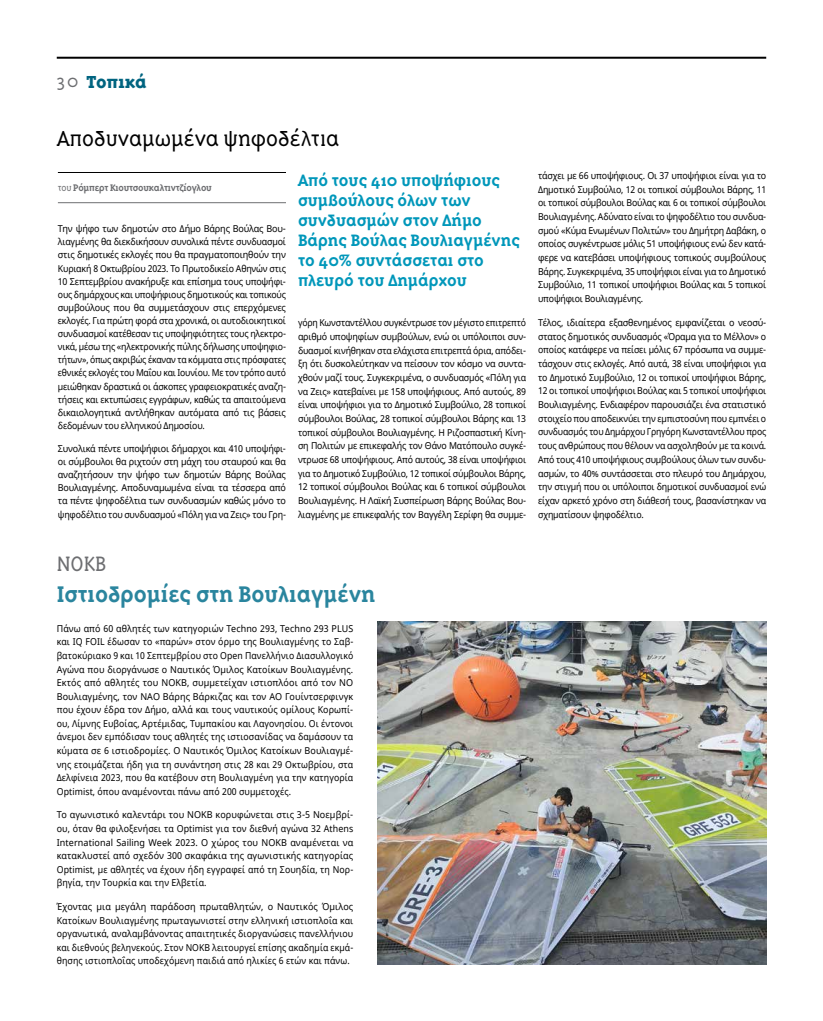
<style>
.page{position:relative;width:823px;height:1021px;background:#fff}
.page>*{position:absolute;margin:0;border:0;box-sizing:border-box;transform-origin:0 0}
.t1{font:700 26px "Triplex Ser Gr";color:#2a859e}
.t2{font:300 25px "Triplex Ser Gr";color:#000}
.t3{font:300 24px "Triplex Ser Gr";color:#6d6e71}
.t4{font:800 20px "Triplex Ser Gr";color:#006480}
.t5{font:700 19px/20px "Triplex Ser Gr";color:#0097ba}
.t6{font:700 11px "Triplex Ser Gr";letter-spacing:-.02em;color:#6d6e71}
.t7{font:9.5px/13.1px "Noto Sans";letter-spacing:-.02em;color:#000;text-align:justify;scale:.95 1}
.t8{font:9.5px/13.6px "Noto Sans";letter-spacing:-.02em;color:#000;text-align:justify;scale:.94 1}
.t9{font:9.5px/13.6px "Noto Sans";letter-spacing:-.02em;color:#000;text-align:justify;scale:.91 1}
.s1{font-weight:300;color:#6d6e71}
.s2{font-weight:300}
</style>
<div class="page">
<hr style="left:57px;top:57px;width:708px;height:2px;background:#000">
<img style="left:377px;top:621px;width:388px;height:343px">
<hr style="left:58px;top:172px;width:228px;height:1px;background:#000">
<hr style="left:58px;top:202px;width:228px;height:1px;background:#6d6e71">
<h3 class="t4" style="left:57px;top:71px;width:91px"><span class="s1">30</span> Τοπικά</h3>
<h2 class="t2" style="left:57px;top:126px;width:284px">Aποδυναμωμένα ψηφοδέλτια</h2>
<p class="t6" style="left:58px;top:182px;width:155px"><span class="s2">του</span> Ρόμπερτ Κιουτσουκαλτιντζίογλου</p>
<p class="t7" style="left:58px;top:222px;width:241px">Την ψήφο των δημοτών στο Δήμο Βάρης Βούλας Βου&shy;λιαγμένης θα διεκδικήσουν συνολικά πέντε συνδυασμοί στις δημοτικές εκλογές που θα πραγματοποιηθούν την Κυριακή 8 Οκτωβρίου 2023. Το Πρωτοδικείο Αθηνών στις 10 Σεπτεμβρίου ανακήρυξε και επίσημα τους υποψήφι&shy;ους δημάρχους και υποψήφιους δημοτικούς και τοπικούς συμβούλους που θα συμμετάσχουν στις επερχόμενες εκλογές. Για πρώτη φορά στα χρονικά, οι αυτοδιοικητικοί συνδυασμοί κατέθεσαν τις υποψηφιότητες τους ηλεκτρο&shy;νικά, μέσω της «ηλεκτρονικής πύλης δήλωσης υποψηφιο&shy;τήτων», όπως ακριβώς έκαναν τα κόμματα στις πρόσφατες εθνικές εκλογές του Μαΐου και Ιουνίου. Με τον τρόπο αυτό μειώθηκαν δραστικά οι άσκοπες γραφειοκρατικές αναζη&shy;τήσεις και εκτυπώσεις εγγράφων, καθώς τα απαιτούμενα δικαιολογητικά αντλήθηκαν αυτόματα από τις βάσεις δεδομένων του ελληνικού Δημοσίου.</p>
<p class="t8" style="left:58px;top:442px;width:244px;line-height:13.1px">Συνολικά πέντε υποψήφιοι δήμαρχοι και 410 υποψήφι&shy;οι σύμβουλοι θα ριχτούν στη μάχη του σταυρού και θα αναζητήσουν την ψήφο των δημοτών Βάρης Βούλας Βουλιαγμένης. Αποδυναμωμένα είναι τα τέσσερα από τα πέντε ψηφοδέλτια των συνδυασμών καθώς μόνο το ψηφοδέλτιο του συνδυασμού «Πόλη για να Ζεις» του Γρη-</p>
<h3 class="t5" style="left:298px;top:170px;width:223px">Από τους 410 υποψήφιους συμβούλους όλων των συνδυασμών στον Δήμο<br>Βάρης Βούλας Βουλιαγμένης το 40% συντάσσεται στο πλευρό του Δημάρχου</h3>
<p class="t9" style="left:298px;top:316px;width:252px">γόρη Κωνσταντέλλου συγκέντρωσε τον μέγιστο επιτρεπτό αριθμό υποψηφίων συμβούλων, ενώ οι υπόλοιποι συν&shy;δυασμοί κινήθηκαν στα ελάχιστα επιτρεπτά όρια, απόδει&shy;ξη ότι δυσκολεύτηκαν να πείσουν τον κόσμο να συντα&shy;χθούν μαζί τους. Συγκεκριμένα, ο συνδυασμός «Πόλη για να Ζεις» κατεβαίνει με 158 υποψήφιους. Από αυτούς, 89 είναι υποψήφιοι για το Δημοτικό Συμβούλιο, 28 τοπικοί σύμβουλοι Βούλας, 28 τοπικοί σύμβουλοι Βάρης και 13 τοπικοί σύμβουλοι Βουλιαγμένης. Η Ριζοσπαστική Κίνη&shy;ση Πολιτών με επικεφαλής τον Θάνο Ματόπουλο συγκέ&shy;ντρωσε 68 υποψήφιους. Από αυτούς, 38 είναι υποψήφιοι για το Δημοτικό Συμβούλιο, 12 τοπικοί σύμβουλοι Βάρης, 12 τοπικοί σύμβουλοι Βούλας και 6 τοπικοί σύμβουλοι Βουλιαγμένης. Η Λαϊκή Συσπείρωση Βάρης Βούλας Βου&shy;λιαγμένης με επικεφαλής τον Βαγγέλη Σερίφη θα συμμε-</p>
<p class="t8" style="left:538px;top:169px;width:244px">τάσχει με 66 υποψήφιους. Οι 37 υποψήφιοι είναι για το Δημοτικό Συμβούλιο, 12 οι τοπικοί σύμβουλοι Βάρης, 11 οι τοπικοί σύμβουλοι Βούλας και 6 οι τοπικοί σύμβουλοι Βουλιαγμένης. Αδύνατο είναι το ψηφοδέλτιο του συνδυα&shy;σμού «Κύμα Ενωμένων Πολιτών» του Δημήτρη Δαβάκη, ο οποίος συγκέντρωσε μόλις 51 υποψήφιους ενώ δεν κατά&shy;φερε να κατεβάσει υποψήφιους τοπικούς συμβούλους Βάρης. Συγκεκριμένα, 35 υποψήφιοι είναι για το Δημοτικό Συμβούλιο, 11 τοπικοί υποψήφιοι Βούλας και 5 τοπικοί υποψήφιοι Βουλιαγμένης.</p>
<p class="t7" style="left:538px;top:316px;width:241px;line-height:13.7px">Τέλος, ιδιαίτερα εξασθενημένος εμφανίζεται ο νεοσύ&shy;στατος δημοτικός συνδυασμός «Όραμα για το Μέλλον» ο οποίος κατάφερε να πείσει μόλις 67 πρόσωπα να συμμε&shy;τάσχουν στις εκλογές. Από αυτά, 38 είναι υποψήφιοι για το Δημοτικό Συμβούλιο, 12 οι τοπικοί υποψήφιοι Βάρης, 12 οι τοπικοί υποψήφιοι Βούλας και 5 τοπικοί υποψήφιοι Βουλιαγμένης. Ενδιαφέρον παρουσιάζει ένα στατιστικό στοιχείο που αποδεικνύει την εμπιστοσύνη που εμπνέει ο συνδυασμός του Δημάρχου Γρηγόρη Κωνσταντέλλου προς τους ανθρώπους που θέλουν να ασχοληθούν με τα κοινά.<br>Από τους 410 υποψήφιους συμβούλους όλων των συνδυ&shy;ασμών, το 40% συντάσσεται στο πλευρό του Δημάρχου, την στιγμή που οι υπόλοιποι δημοτικοί συνδυασμοί ενώ είχαν αρκετό χρόνο στη διάθεσή τους, βασανίστηκαν να σχηματίσουν ψηφοδέλτιο.</p>
<h3 class="t3" style="left:57px;top:551px;width:51px">ΝΟΚΒ</h3>
<h1 class="t1" style="left:57px;top:580px;width:320px">Ιστιοδρομίες στη Βουλιαγμένη</h1>
<p class="t8" style="left:57px;top:622px;width:317px">Πάνω από 60 αθλητές των κατηγοριών Techno 293, Techno 293 PLUS και IQ FOIL έδωσαν το «παρών» στον όρμο της Βουλιαγμένης το Σαβ&shy;βατοκύριακο 9 και 10 Σεπτεμβρίου στο Open Πανελλήνιο Διασυλλογικό Αγώνα που διοργάνωσε ο Ναυτικός Όμιλος Κατοίκων Βουλιαγμένης.<br>Εκτός από αθλητές του ΝΟΚΒ, συμμετείχαν ιστιοπλόοι από τον ΝΟ Βουλιαγμένης, τον ΝΑΟ Βάρης Βάρκιζας και τον ΑΟ Γουίντσερφινγκ που έχουν έδρα τον Δήμο, αλλά και τους ναυτικούς ομίλους Κορωπί&shy;ου, Λίμνης Ευβοίας, Αρτέμιδας, Τυμπακίου και Λαγονησίου. Οι έντονοι άνεμοι δεν εμπόδισαν τους αθλητές της ιστιοσανίδας να δαμάσουν τα κύματα σε 6 ιστιοδρομίες. Ο Ναυτικός Όμιλος Κατοίκων Βουλιαγμέ&shy;νης ετοιμάζεται ήδη για τη συνάντηση στις 28 και 29 Οκτωβρίου, στα Δελφίνεια 2023, που θα κατέβουν στη Βουλιαγμένη για την κατηγορία Οptimist, όπου αναμένονται πάνω από 200 συμμετοχές.</p>
<p class="t7" style="left:57px;top:808px;width:313px;line-height:13.6px">Το αγωνιστικό καλεντάρι του ΝΟΚΒ κορυφώνεται στις 3-5 Νοεμβρί&shy;ου, όταν θα φιλοξενήσει τα Οptimist για τον διεθνή αγώνα 32 Athens International Sailing Week 2023. Ο χώρος του ΝΟΚΒ αναμένεται να κατακλυστεί από σχεδόν 300 σκαφάκια της αγωνιστικής κατηγορίας Optimist, με αθλητές να έχουν ήδη εγγραφεί από τη Σουηδία, τη Νορ&shy;βηγία, την Τουρκία και την Ελβετία.</p>
<p class="t7" style="left:57px;top:900px;width:313px;line-height:13.6px">Έχοντας μια μεγάλη παράδοση πρωταθλητών, ο Ναυτικός Όμιλος Κατοίκων Βουλιαγμένης πρωταγωνιστεί στην ελληνική ιστιοπλοΐα και οργανωτικά, αναλαμβάνοντας απαιτητικές διοργανώσεις πανελλήνιου και διεθνούς βεληνεκούς. Στον ΝΟΚΒ λειτουργεί επίσης ακαδημία εκμά&shy;θησης ιστιοπλοΐας υποδεχόμενη παιδιά από ηλικίες 6 ετών και πάνω.</p>
</div>
